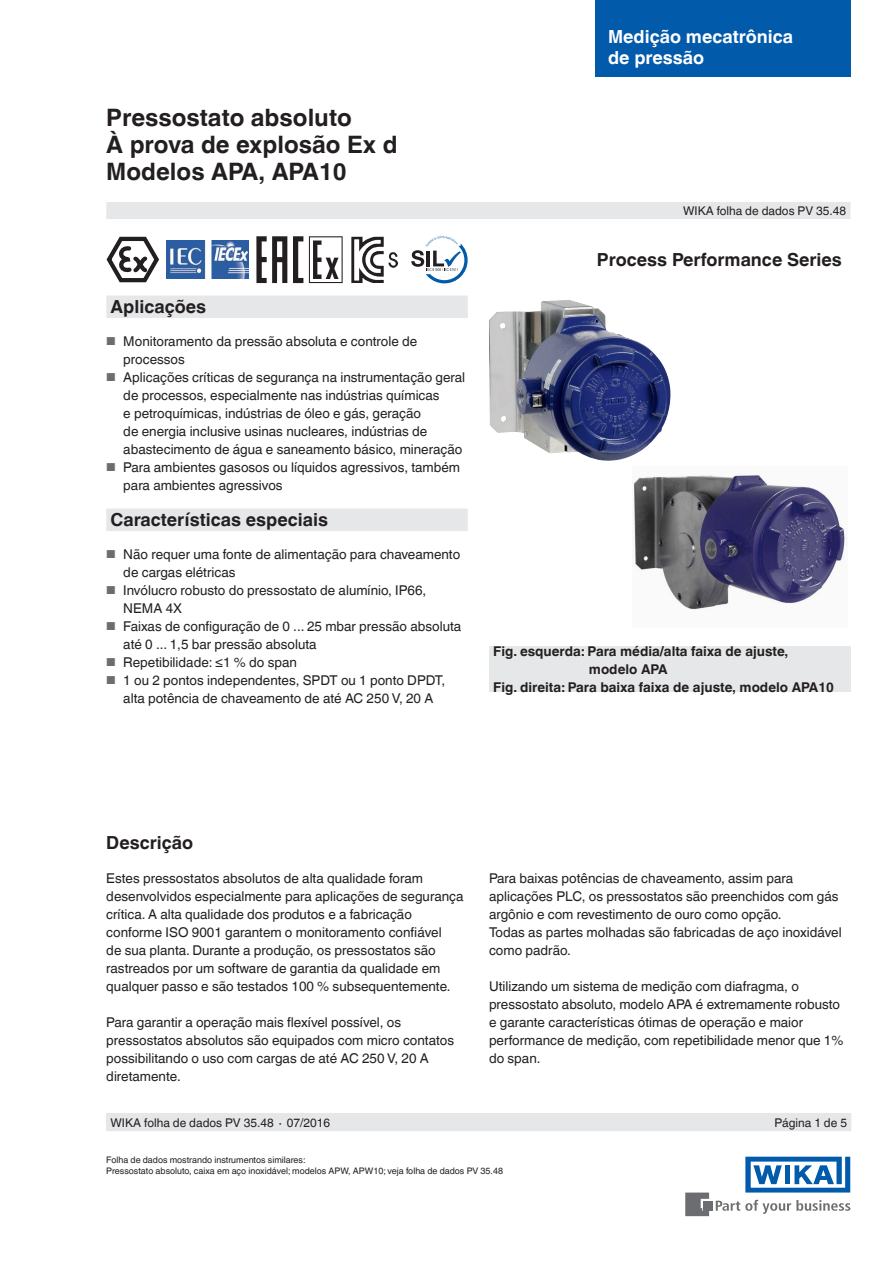
<style>
.page{position:relative;width:893px;height:1263px;background:#fff}
.page>*{position:absolute;margin:0;border:0;box-sizing:border-box;transform-origin:0 0}
.t1{font:700 24px/27px "Helvetica World";color:#231f20}
.t2{font:700 18px "Helvetica World";color:#231f20}
.t3{font:700 18px/21px "Helvetica World";color:#fff}
.t4{font:13.5px/18px "Helvetica World";color:#231f20}
.t5{font:700 13.5px "Helvetica World";color:#231f20}
.t6{font:12px "Helvetica World";color:#231f20}
.t7{font:9px/10.5px "Helvetica World";color:#231f20}
.s1{font-size:11.55px;color:#6c6d70}
</style>
<div class="page">
<svg style="left:716px;top:1200px;width:134px;height:14px"></svg>
<div style="left:703px;top:1201px;width:9px;height:9px;background:#6c6d70"></div>
<svg style="left:685px;top:1192px;width:24px;height:24px"></svg>
<svg style="left:745px;top:1157px;width:105px;height:35px"></svg>
<div style="left:595px;top:0;width:255px;height:77px;background:#015aaa"></div>
<div style="left:106px;top:202px;width:744px;height:17px;background:#e6e7e9"></div>
<div style="left:106px;top:1113px;width:744px;height:18px;background:#e6e7e9"></div>
<img style="left:489px;top:300px;width:182px;height:161px">
<img style="left:634px;top:472px;width:211px;height:138px">
<div style="left:106px;top:295px;width:362px;height:23px;background:#e6e7e9"></div>
<div style="left:106px;top:508px;width:362px;height:23px;background:#e6e7e9"></div>
<svg style="left:106px;top:236px;width:53px;height:47px"></svg>
<img style="left:167px;top:241px;width:81px;height:37px">
<svg style="left:293px;top:236px;width:10px;height:47px"></svg>
<svg style="left:256px;top:236px;width:31px;height:47px"></svg>
<svg style="left:309px;top:236px;width:34px;height:47px"></svg>
<svg style="left:411px;top:236px;width:57px;height:47px"></svg>
<img style="left:351px;top:237px;width:47px;height:45px">
<div style="left:489px;top:646px;width:361px;height:46px;background:#e6e7e9"></div>
<h1 class="t1" style="left:106px;top:104px;width:293px">Pressostato absoluto<br>À prova de explosão Ex d<br>Modelos APA, APA10</h1>
<h2 class="t2" style="left:111px;top:296px;width:97px">Aplicações</h2>
<p class="t4" style="left:123px;top:332px;width:295px;text-indent:-17px"><span class="s1">■</span> Monitoramento da pressão absoluta e controle de processos</p>
<p class="t4" style="left:123px;top:368px;width:343px;text-indent:-17px"><span class="s1">■</span> Aplicações críticas de segurança na instrumentação geral de processos, especialmente nas indústrias químicas<br>e petroquímicas, indústrias de óleo e gás, geração<br>de energia inclusive usinas nucleares, indústrias de abastecimento de água e saneamento básico, mineração</p>
<p class="t4" style="left:123px;top:458px;width:338px;text-indent:-17px"><span class="s1">■</span> Para ambientes gasosos ou líquidos agressivos, também para ambientes agressivos</p>
<h2 class="t2" style="left:111px;top:509px;width:219px">Características especiais</h2>
<p class="t4" style="left:123px;top:545px;width:338px;text-indent:-17px"><span class="s1">■</span> Não requer uma fonte de alimentação para chaveamento de cargas elétricas</p>
<p class="t4" style="left:123px;top:581px;width:304px;text-indent:-17px"><span class="s1">■</span> Invólucro robusto do pressostato de alumínio, IP66,<br>NEMA 4X</p>
<p class="t4" style="left:123px;top:617px;width:339px;text-indent:-17px"><span class="s1">■</span> Faixas de configuração de 0 ... 25 mbar pressão absoluta até 0 ... 1,5 bar pressão absoluta</p>
<p class="t4" style="left:106px;top:653px;width:192px"><span class="s1">■</span> Repetibilidade: ≤1 % do span</p>
<p class="t4" style="left:106px;top:671px;width:340px;text-align:center"><span class="s1">■</span> 1 ou 2 pontos independentes, SPDT ou 1 ponto DPDT, alta potência de chaveamento de até AC 250 V, 20 A</p>
<h2 class="t3" style="left:608px;top:26px;width:187px">Medição mecatrônica de pressão</h2>
<p class="t6" style="left:683px;top:204px;width:164px">WIKA folha de dados PV 35.48</p>
<h2 class="t2" style="left:597px;top:249px;width:247px">Process Performance Series</h2>
<p class="t5" style="left:493px;top:643px;width:297px">Fig. esquerda: Para média/alta faixa de ajuste,</p>
<p class="t5" style="left:589px;top:661px;width:80px">modelo APA</p>
<p class="t5" style="left:493px;top:679px;width:342px">Fig. direita: Para baixa faixa de ajuste, modelo APA10</p>
<h2 class="t2" style="left:106px;top:832px;width:88px">Descrição</h2>
<p class="t4" style="left:106px;top:869px;width:359px">Estes pressostatos absolutos de alta qualidade foram desenvolvidos especialmente para aplicações de segurança crítica. A alta qualidade dos produtos e a fabricação conforme ISO 9001 garantem o monitoramento confiável<br>de sua planta. Durante a produção, os pressostatos são rastreados por um software de garantia da qualidade em qualquer passo e são testados 100 % subsequentemente.</p>
<p class="t4" style="left:106px;top:1013px;width:349px">Para garantir a operação mais flexível possível, os pressostatos absolutos são equipados com micro contatos possibilitando o uso com cargas de até AC 250 V, 20 A diretamente.</p>
<p class="t6" style="left:111px;top:1116px;width:221px">WIKA folha de dados PV 35.48 ∙ 07/2016</p>
<p class="t4" style="left:489px;top:869px;width:354px">Para baixas potências de chaveamento, assim para aplicações PLC, os pressostatos são preenchidos com gás argônio e com revestimento de ouro como opção.<br>Todas as partes molhadas são fabricadas de aço inoxidável como padrão.</p>
<p class="t4" style="left:489px;top:977px;width:356px">Utilizando um sistema de medição com diafragma, o pressostato absoluto, modelo APA é extremamente robusto e garante características ótimas de operação e maior performance de medição, com repetibilidade menor que 1% do span.</p>
<p class="t6" style="left:774px;top:1116px;width:74px">Página 1 de 5</p>
<p class="t7" style="left:106px;top:1155px;width:398px">Folha de dados mostrando instrumentos similares:<br>Pressostato absoluto, caixa em aço inoxidável; modelos APW, APW10; veja folha de dados PV 35.48</p>
</div>
